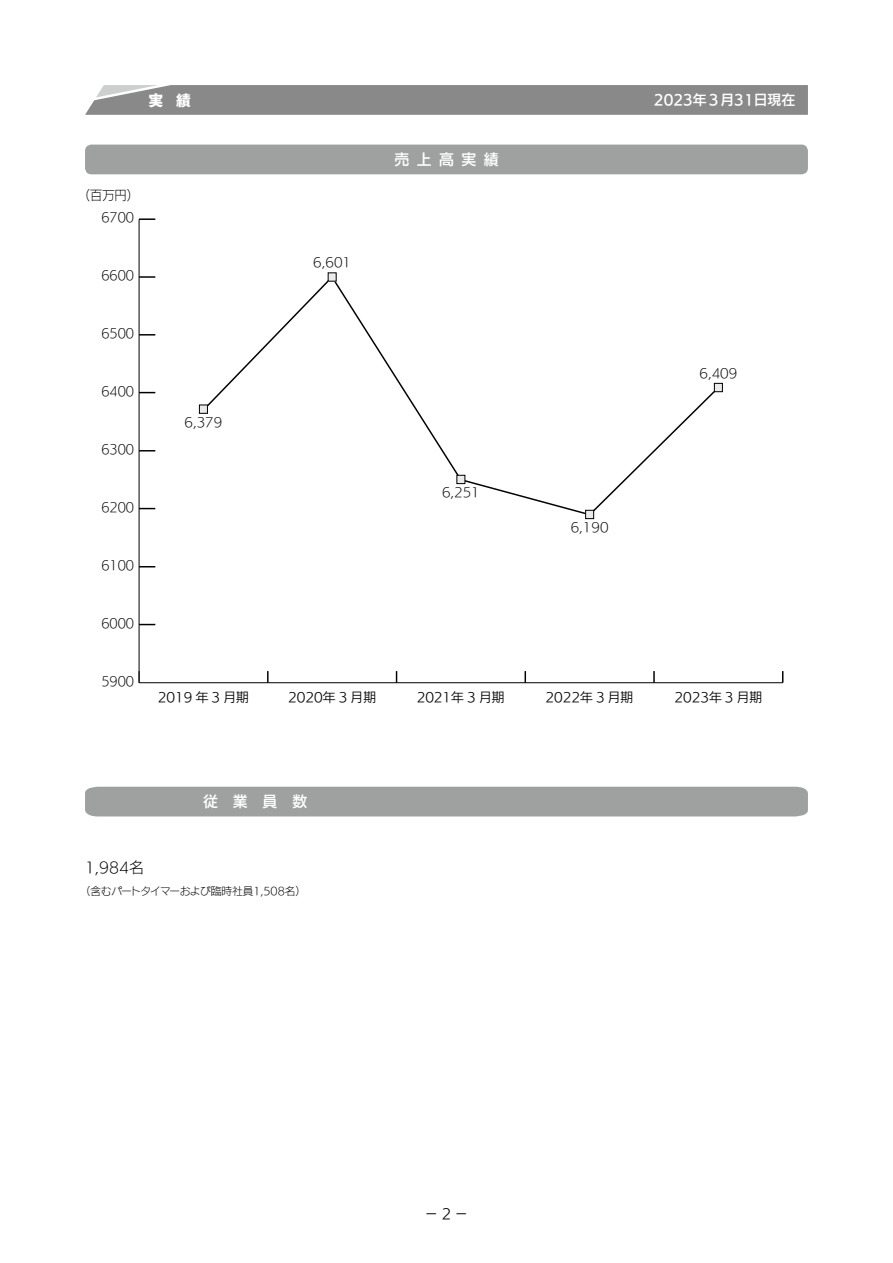
<style>
.page{position:relative;width:893px;height:1263px;background:#fff}
.page>*{position:absolute;margin:0;border:0;box-sizing:border-box;transform-origin:0 0}
.t1{font:14.85px "UD Kakugo Large Pr 6 DB";letter-spacing:.5em;color:#fff}
.t2{font:14.85px "UD Kakugo Large Pr 6 L";color:#000}
.t3{font:14.85px "Tsuku Go Pro U";color:#fff}
.t4{font:13.8px "UD Kakugo Large Pr 6 DB";color:#fff}
.t5{font:13.8px "UD Kakugo Large Pr 6 R";color:#000}
.t6{font:12.75px "UD Kakugo Large Pr 6 L";color:#000;scale:.96 1}
.t7{font:12.75px "UD Kakugo Large Pr 6 R";color:#000}
.t8{font:12.75px "UD Kakugo Large Pr 6 L";color:#000}
.t9{font:10.65px "UD Kakugo Large Pr 6 L";letter-spacing:-.02em;color:#000}
</style>
<div class="page">
<svg style="left:85px;top:85px;width:723px;height:30px;background:#8d8d8d"></svg>
<div style="left:85px;top:145px;width:723px;height:29px;background:#9fa0a0;border-radius:6px"></div>
<div style="left:85px;top:787px;width:723px;height:29px;background:#9fa0a0"></div>
<svg style="left:201px;top:275px;width:519px;height:241px"></svg>
<hr style="left:139px;top:682px;width:644px;height:1px;background:#000">
<svg style="left:267px;top:671px;width:2px;height:12px"></svg>
<svg style="left:396px;top:671px;width:1px;height:12px"></svg>
<svg style="left:525px;top:671px;width:1px;height:12px"></svg>
<svg style="left:653px;top:671px;width:2px;height:12px"></svg>
<svg style="left:782px;top:671px;width:1px;height:12px"></svg>
<hr style="left:139px;top:219px;width:1px;height:464px;background:#000">
<div style="left:199px;top:405px;width:8px;height:8px;background:#eaebeb"></div>
<div style="left:199px;top:405px;width:9px;height:9px;border:1px solid #000"></div>
<div style="left:328px;top:273px;width:8px;height:8px;background:#eaebeb"></div>
<div style="left:457px;top:475px;width:8px;height:9px;background:#eaebeb"></div>
<div style="left:456px;top:475px;width:9px;height:9px;border:1px solid #000"></div>
<div style="left:586px;top:510px;width:8px;height:9px;background:#eaebeb"></div>
<div style="left:585px;top:510px;width:9px;height:9px;border:1px solid #000"></div>
<svg style="left:140px;top:624px;width:15px;height:1px"></svg>
<svg style="left:140px;top:566px;width:15px;height:1px"></svg>
<svg style="left:140px;top:508px;width:15px;height:1px"></svg>
<svg style="left:139px;top:450px;width:16px;height:1px"></svg>
<svg style="left:140px;top:392px;width:15px;height:1px"></svg>
<svg style="left:139px;top:334px;width:16px;height:2px"></svg>
<svg style="left:139px;top:276px;width:16px;height:2px"></svg>
<svg style="left:139px;top:218px;width:16px;height:2px"></svg>
<div style="left:714px;top:383px;width:8px;height:9px;background:#eaebeb"></div>
<div style="left:714px;top:383px;width:9px;height:9px;border:1px solid #000"></div>
<p class="t3" style="left:149px;top:92px;width:44px">実 績</p>
<p class="t6" style="left:78px;top:188px;width:65px">（百万円）</p>
<p class="t6" style="left:101px;top:210px;width:36px">6700</p>
<p class="t6" style="left:101px;top:268px;width:36px">6600</p>
<p class="t8" style="left:313px;top:255px;width:39px">6,601</p>
<p class="t1" style="left:394px;top:151px;width:106px">売上高実績</p>
<p class="t6" style="left:101px;top:326px;width:36px">6500</p>
<p class="t6" style="left:101px;top:384px;width:36px">6400</p>
<p class="t6" style="left:101px;top:442px;width:36px">6300</p>
<p class="t6" style="left:101px;top:500px;width:36px">6200</p>
<p class="t6" style="left:101px;top:558px;width:36px">6100</p>
<p class="t6" style="left:101px;top:616px;width:36px">6000</p>
<p class="t6" style="left:101px;top:674px;width:36px">5900</p>
<p class="t8" style="left:185px;top:415px;width:39px">6,379</p>
<p class="t8" style="left:442px;top:485px;width:39px">6,251</p>
<p class="t8" style="left:571px;top:520px;width:39px">6,190</p>
<p class="t7" style="left:158px;top:690px;width:93px">2019年 3 月期</p>
<p class="t7" style="left:288px;top:690px;width:89px">2020年 3 月期</p>
<p class="t7" style="left:417px;top:690px;width:89px">2021年 3 月期</p>
<p class="t7" style="left:545px;top:690px;width:89px">2022年 3 月期</p>
<p class="t4" style="left:654px;top:92px;width:143px">2023年３月31日現在</p>
<p class="t8" style="left:699px;top:366px;width:39px">6,409</p>
<p class="t7" style="left:674px;top:690px;width:89px">2023年 3 月期</p>
<p class="t1" style="left:203px;top:793px;width:106px">従業員数</p>
<p class="t2" style="left:85px;top:859px;width:60px">1,984名</p>
<p class="t9" style="left:80px;top:885px;width:228px">（含むパートタイマーおよび臨時社員1,508名）</p>
<p class="t5" style="left:425px;top:1206px;width:45px">－2－</p>
</div>
